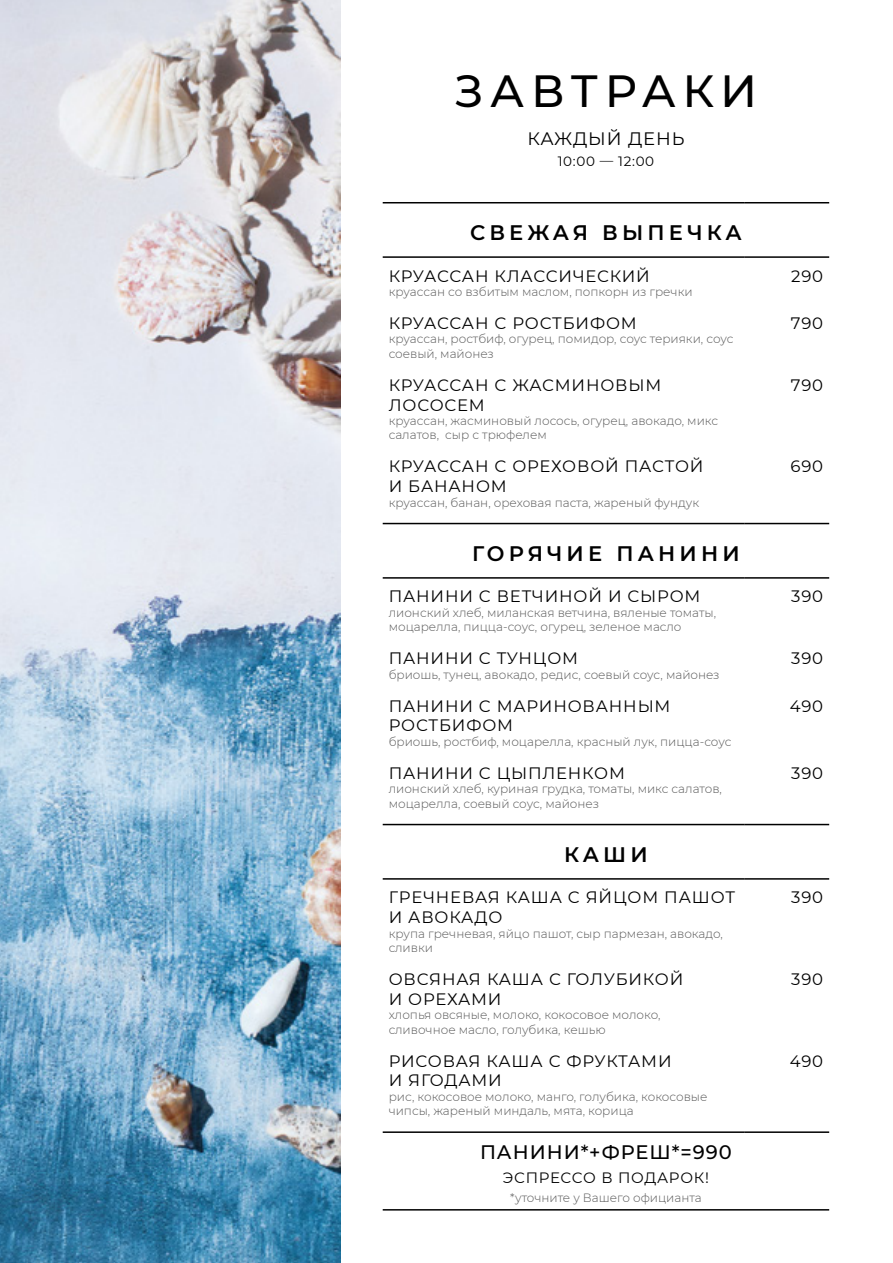
<style>
.page{position:relative;width:893px;height:1263px;background:#fff}
.page>*{position:absolute;margin:0;border:0;box-sizing:border-box;transform-origin:0 0}
.t1{font:500 45px "Montserrat";letter-spacing:.15em;color:#000}
.t2{font:600 21px "Montserrat";letter-spacing:.2em;color:#000}
.t3{font:500 19.5px "Montserrat";letter-spacing:.05em;color:#000}
.t4{font:18px "Montserrat";letter-spacing:.05em;color:#000}
.t5{font:16.5px/19.8px "Montserrat";letter-spacing:.05em;color:#000}
.t6{font:15px "Montserrat";letter-spacing:.05em;color:#000}
.t7{font:13.5px "Montserrat";letter-spacing:.05em;color:#000}
.t8{font:300 12px/14.4px "Montserrat";color:#595959}
</style>
<div class="page">
<img style="left:0;top:0;width:340px;height:1263px">
<hr style="left:383px;top:202px;width:361px;height:1px;background:#000">
<hr style="left:744px;top:202px;width:85px;height:1px;background:#000">
<hr style="left:383px;top:256px;width:361px;height:2px;background:#000">
<hr style="left:744px;top:256px;width:85px;height:2px;background:#000">
<hr style="left:383px;top:523px;width:361px;height:1px;background:#000">
<hr style="left:744px;top:523px;width:85px;height:1px;background:#000">
<hr style="left:383px;top:577px;width:361px;height:2px;background:#000">
<hr style="left:744px;top:577px;width:85px;height:2px;background:#000">
<hr style="left:383px;top:824px;width:361px;height:1px;background:#000">
<hr style="left:744px;top:824px;width:85px;height:1px;background:#000">
<hr style="left:383px;top:878px;width:361px;height:2px;background:#000">
<hr style="left:744px;top:878px;width:85px;height:2px;background:#000">
<hr style="left:383px;top:1131px;width:361px;height:2px;background:#000">
<hr style="left:744px;top:1131px;width:85px;height:2px;background:#000">
<hr style="left:383px;top:1209px;width:446px;height:1px;background:#000">
<h1 class="t1" style="left:455px;top:60px;width:304px">ЗАВТРАКИ</h1>
<h3 class="t4" style="left:527px;top:126px;width:159px">КАЖДЫЙ ДЕНЬ</h3>
<p class="t7" style="left:558px;top:152px;width:98px">10:00 — 12:00</p>
<h2 class="t2" style="left:470px;top:218px;width:273px">СВЕЖАЯ ВЫПЕЧКА</h2>
<h3 class="t5" style="left:389px;top:265px;width:263px">КРУАССАН КЛАССИЧЕСКИЙ</h3>
<p class="t8" style="left:389px;top:284px;width:305px">круассан со взбитым маслом, попкорн из гречки</p>
<h3 class="t5" style="left:389px;top:313px;width:250px">КРУАССАН С РОСТБИФОМ</h3>
<p class="t8" style="left:389px;top:331px;width:346px">круассан, ростбиф, огурец, помидор, соус терияки, соус соевый, майонез</p>
<h3 class="t5" style="left:389px;top:374px;width:274px">КРУАССАН С ЖАСМИНОВЫМ<br>ЛОСОСЕМ</h3>
<p class="t8" style="left:389px;top:413px;width:331px">круассан, жасминовый лосось, огурец, авокадо, микс салатов, сыр с трюфелем</p>
<h3 class="t5" style="left:389px;top:456px;width:316px">КРУАССАН С ОРЕХОВОЙ ПАСТОЙ<br>И БАНАНОМ</h3>
<p class="t8" style="left:389px;top:495px;width:312px">круассан, банан, ореховая паста, жареный фундук</p>
<h2 class="t2" style="left:472px;top:538px;width:269px">ГОРЯЧИЕ ПАНИНИ</h2>
<h3 class="t5" style="left:389px;top:586px;width:313px">ПАНИНИ С ВЕТЧИНОЙ И СЫРОМ</h3>
<p class="t8" style="left:389px;top:605px;width:329px">лионский хлеб, миланская ветчина, вяленые томаты, моцарелла, пицца-соус, огурец, зеленое масло</p>
<h3 class="t5" style="left:389px;top:648px;width:191px">ПАНИНИ С ТУНЦОМ</h3>
<p class="t8" style="left:389px;top:667px;width:332px">бриошь, тунец, авокадо, редис, соевый соус, майонез</p>
<h3 class="t5" style="left:389px;top:695px;width:283px">ПАНИНИ С МАРИНОВАННЫМ<br>РОСТБИФОМ</h3>
<p class="t8" style="left:389px;top:734px;width:344px">бриошь, ростбиф, моцарелла, красный лук, пицца-соус</p>
<h3 class="t5" style="left:389px;top:762px;width:238px">ПАНИНИ С ЦЫПЛЕНКОМ</h3>
<p class="t8" style="left:389px;top:781px;width:335px">лионский хлеб, куриная грудка, томаты, микс салатов, моцарелла, соевый соус, майонез</p>
<h2 class="t2" style="left:564px;top:839px;width:85px">КАШИ</h2>
<h3 class="t5" style="left:389px;top:887px;width:348px">ГРЕЧНЕВАЯ КАША С ЯЙЦОМ ПАШОТ<br>И АВОКАДО</h3>
<p class="t8" style="left:389px;top:926px;width:336px">крупа гречневая, яйцо пашот, сыр пармезан, авокадо, сливки</p>
<h3 class="t5" style="left:389px;top:969px;width:296px">ОВСЯНАЯ КАША С ГОЛУБИКОЙ<br>И ОРЕХАМИ</h3>
<p class="t8" style="left:389px;top:1007px;width:273px">хлопья овсяные, молоко, кокосовое молоко, сливочное масло, голубика, кешью</p>
<h3 class="t5" style="left:389px;top:1050px;width:284px">РИСОВАЯ КАША С ФРУКТАМИ<br>И ЯГОДАМИ</h3>
<p class="t8" style="left:389px;top:1089px;width:320px">рис, кокосовое молоко, манго, голубика, кокосовые чипсы, жареный миндаль, мята, корица</p>
<h3 class="t3" style="left:480px;top:1138px;width:253px">ПАНИНИ*+ФРЕШ*=990</h3>
<p class="t6" style="left:503px;top:1167px;width:208px">ЭСПРЕССО В ПОДАРОК!</p>
<p class="t8" style="left:510px;top:1190px;width:193px">*уточните у Вашего официанта</p>
<h3 class="t5" style="left:791px;top:265px;width:33px">290</h3>
<h3 class="t5" style="left:791px;top:313px;width:34px">790</h3>
<h3 class="t5" style="left:791px;top:374px;width:34px">790</h3>
<h3 class="t5" style="left:790px;top:456px;width:34px">690</h3>
<h3 class="t5" style="left:791px;top:586px;width:33px">390</h3>
<h3 class="t5" style="left:791px;top:648px;width:33px">390</h3>
<h3 class="t5" style="left:790px;top:695px;width:35px">490</h3>
<h3 class="t5" style="left:791px;top:762px;width:33px">390</h3>
<h3 class="t5" style="left:791px;top:887px;width:33px">390</h3>
<h3 class="t5" style="left:791px;top:969px;width:33px">390</h3>
<h3 class="t5" style="left:790px;top:1050px;width:35px">490</h3>
</div>
